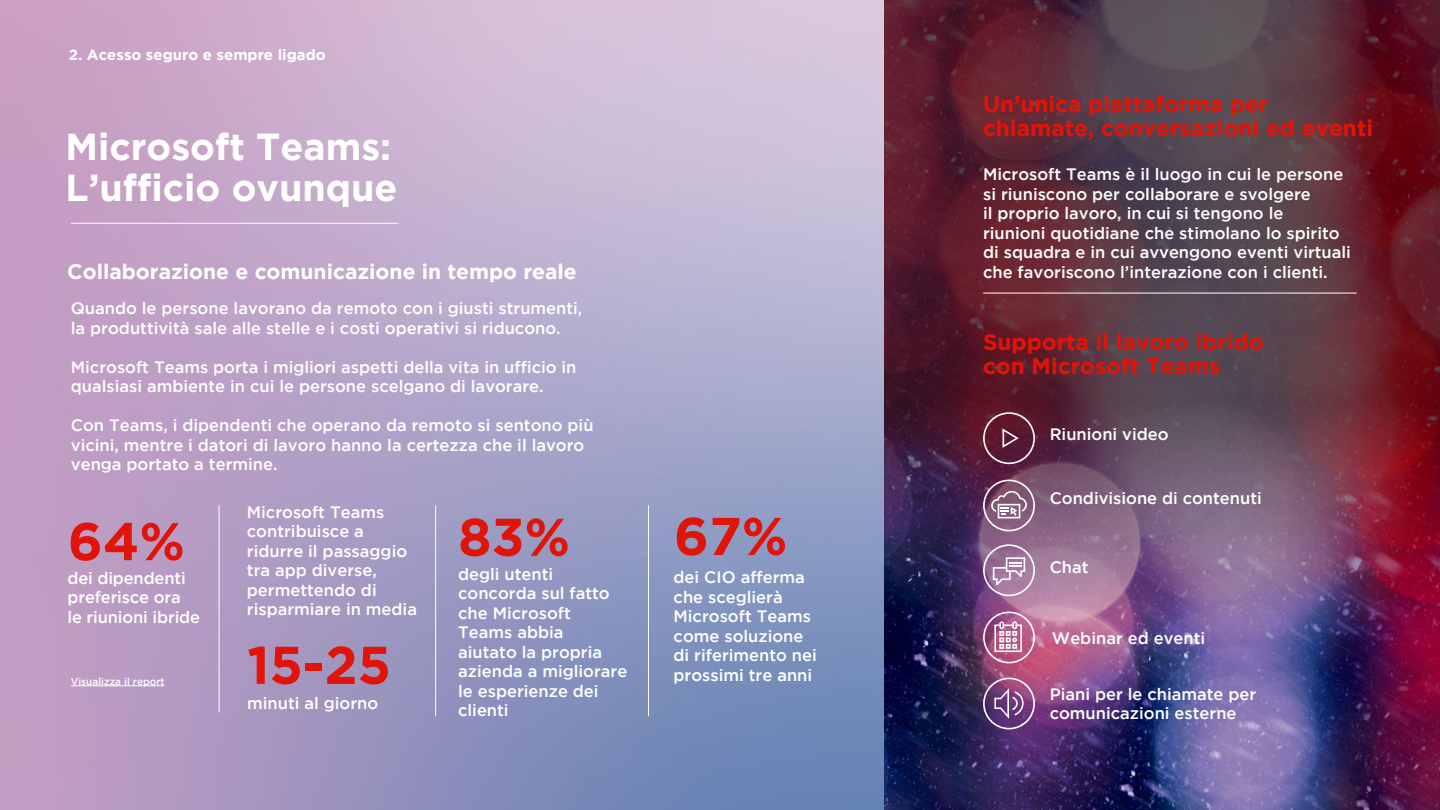
<style>
.page{position:relative;width:1440px;height:810px;background:#fff}
.page>*{position:absolute;margin:0;border:0;box-sizing:border-box;transform-origin:0 0}
.t1{font:700 53.03px "Gotham";color:#e1140a}
.t2{font:700 37.5px/41.2px "Gotham";color:#fff}
.t3{font:700 22.5px/24px "Gotham";color:#e1140a}
.t4{font:700 21px "Gotham";color:#fff}
.t5{font:500 16.5px/19.5px "Gotham";color:#fff}
.t6{font:700 15px "Gotham";color:#fff}
.t7{font:500 9.98px "Gotham";color:#fff}
</style>
<div class="page">
<img style="left:884px;top:704px;width:556px;height:106px">
<img style="left:884px;top:0;width:556px;height:704px">
<img style="left:0;top:0;width:884px;height:810px">
<hr style="left:71px;top:686px;width:94px;height:1px;background:#fff">
<svg style="left:983px;top:544px;width:52px;height:52px;background:#ad8baa"></svg>
<svg style="left:983px;top:678px;width:52px;height:51px;background:#85588b"></svg>
<svg style="left:983px;top:612px;width:52px;height:51px;background:#bd7b9e"></svg>
<svg style="left:983px;top:412px;width:52px;height:52px;background:#6d3549"></svg>
<svg style="left:983px;top:480px;width:52px;height:51px;background:#97748d"></svg>
<hr style="left:983px;top:293px;width:374px;height:1px;background:#fff">
<hr style="left:71px;top:223px;width:327px;height:1px;background:#fff">
<hr style="left:648px;top:505px;width:1px;height:211px;background:#fff">
<hr style="left:435px;top:505px;width:1px;height:211px;background:#fff">
<hr style="left:219px;top:505px;width:1px;height:207px;background:#fff">
<p class="t6" style="left:69px;top:46px;width:259px">2. Acesso seguro e sempre ligado</p>
<h2 class="t2" style="left:66px;top:125px;width:333px">Microsoft Teams:<br>L’ufficio ovunque</h2>
<p class="t4" style="left:67px;top:259px;width:511px">Collaborazione e comunicazione in tempo reale</p>
<p class="t5" style="left:71px;top:298px;width:513px">Quando le persone lavorano da remoto con i giusti strumenti, la produttività sale alle stelle e i costi operativi si riducono.</p>
<p class="t5" style="left:71px;top:357px;width:507px">Microsoft Teams porta i migliori aspetti della vita in ufficio in qualsiasi ambiente in cui le persone scelgano di lavorare.</p>
<p class="t5" style="left:71px;top:415px;width:524px">Con Teams, i dipendenti che operano da remoto si sentono più vicini, mentre i datori di lavoro hanno la certezza che il lavoro venga portato a termine.</p>
<p class="t5" style="left:247px;top:502px;width:172px">Microsoft Teams contribuisce a ridurre il passaggio tra app diverse, permettendo di risparmiare in media</p>
<h1 class="t1" style="left:68px;top:511px;width:119px">64%</h1>
<h1 class="t1" style="left:458px;top:506px;width:113px">83%</h1>
<h1 class="t1" style="left:674px;top:506px;width:115px">67%</h1>
<p class="t5" style="left:68px;top:568px;width:134px">dei dipendenti preferisce ora<br>le riunioni ibride</p>
<p class="t5" style="left:458px;top:564px;width:171px">degli utenti concorda sul fatto che Microsoft<br>Teams abbia<br>aiutato la propria azienda a migliorare le esperienze dei clienti</p>
<p class="t5" style="left:674px;top:567px;width:145px">dei CIO afferma che sceglierà<br>Microsoft Teams come soluzione di riferimento nei prossimi tre anni</p>
<h1 class="t1" style="left:247px;top:634px;width:145px">15-25</h1>
<p class="t5" style="left:247px;top:693px;width:133px">minuti al giorno</p>
<p class="t7" style="left:71px;top:675px;width:95px">Visualizza il report</p>
<h3 class="t3" style="left:983px;top:91px;width:392px">Un’unica piattaforma per chiamate, conversazioni ed eventi</h3>
<p class="t5" style="left:983px;top:164px;width:369px">Microsoft Teams è il luogo in cui le persone si riuniscono per collaborare e svolgere<br>il proprio lavoro, in cui si tengono le<br>riunioni quotidiane che stimolano lo spirito di squadra e in cui avvengono eventi virtuali che favoriscono l’interazione con i clienti.</p>
<h3 class="t3" style="left:983px;top:329px;width:282px">Supporta il lavoro ibrido con Microsoft Teams</h3>
<p class="t5" style="left:1050px;top:424px;width:120px">Riunioni video</p>
<p class="t5" style="left:1050px;top:489px;width:214px">Condivisione di contenuti</p>
<p class="t5" style="left:1050px;top:557px;width:40px">Chat</p>
<p class="t5" style="left:1052px;top:628px;width:155px">Webinar ed eventi</p>
<p class="t5" style="left:1050px;top:684px;width:208px">Piani per le chiamate per comunicazioni esterne</p>
</div>
